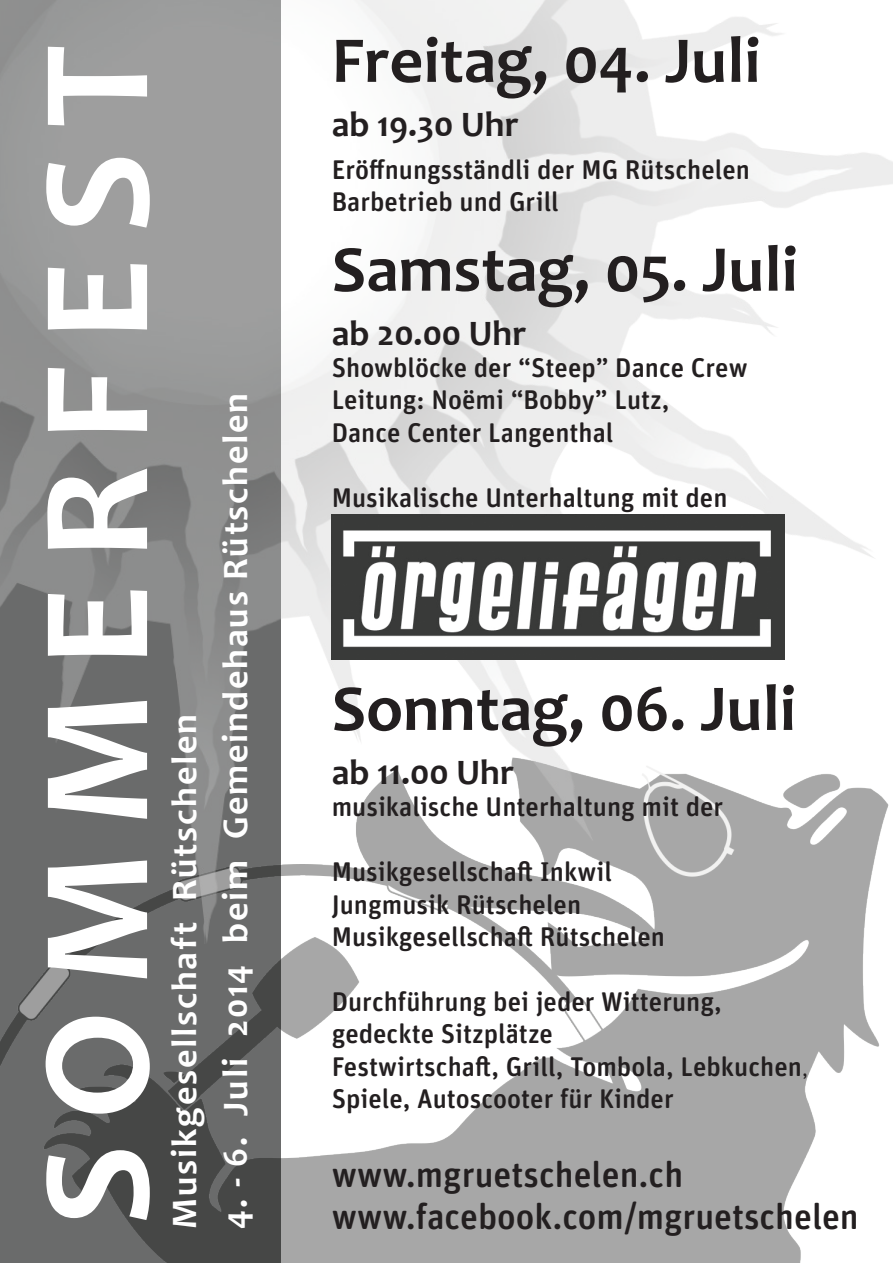
<style>
.page{position:relative;width:893px;height:1263px;background:#fff}
.page>*{position:absolute;margin:0;border:0;box-sizing:border-box;transform-origin:0 0}
.t1{font:700 156px "Candara";letter-spacing:.16em;color:#fff}
.t2{font:700 66px "Candara";color:#231f20}
.t3{font:700 36px "Candara";letter-spacing:.05em;color:#fff}
.t4{font:500 36px/42px "Unit Rounded Pro";color:#231f20}
.t5{font:700 36px "Candara";color:#231f20}
.t6{font:500 27px/32.4px "Unit Rounded Pro";color:#231f20}
.s1{font-weight:300}
</style>
<div class="page">
<img style="left:0;top:943px;width:879px;height:320px">
<img style="left:0;top:0;width:893px;height:943px">
<img style="left:332px;top:515px;width:452px;height:144px">
<h1 class="t1" style="left:-1px;top:1226px;width:1182px;rotate:-90deg">Sommerfest</h1>
<h3 class="t3" style="left:162px;top:1229px;width:516px;rotate:-90deg">Musikgesellschaft Rütschelen</h3>
<h3 class="t3" style="left:213px;top:1229px;width:838px;rotate:-90deg">4. - 6. Juli 2014 beim Gemeindehaus Rütschelen</h3>
<h2 class="t2" style="left:332px;top:19px;width:430px">Freitag, 04. Juli</h2>
<h3 class="t5" style="left:332px;top:102px;width:188px">ab 19.30 Uhr</h3>
<p class="t6" style="left:332px;top:152px;width:420px">Eröffnungsständli der MG Rütschelen<br>Barbetrieb und Grill</p>
<h2 class="t2" style="left:332px;top:228px;width:468px">Samstag, 05. Juli</h2>
<h3 class="t5" style="left:332px;top:310px;width:196px">ab 20.00 Uhr</h3>
<p class="t6" style="left:332px;top:350px;width:417px">Showblöcke der “Steep” Dance Crew<br>Leitung: Noëmi “Bobby” Lutz,<br>Dance Center Langenthal</p>
<p class="t6" style="left:332px;top:480px;width:397px">Musikalische Unterhaltung mit den</p>
<h2 class="t2" style="left:332px;top:667px;width:466px">Sonntag, 06. Juli</h2>
<h3 class="t5" style="left:332px;top:750px;width:184px">ab 11.00 Uhr</h3>
<p class="t6" style="left:332px;top:789px;width:393px">musikalische Unterhaltung mit der</p>
<p class="t6" style="left:332px;top:854px;width:335px">Musikgesellschaft Inkwil<br>Jungmusik Rütschelen<br>Musikgesellschaft Rütschelen</p>
<p class="t6" style="left:332px;top:984px;width:478px">Durchführung bei jeder Witterung, gedeckte Sitzplätze<br>Festwirtschaft, Grill, Tombola, Lebkuchen<span class="s1">, </span>Spiele, Autoscooter für Kinder</p>
<h3 class="t4" style="left:332px;top:1152px;width:529px">www.mgruetschelen.ch www.facebook.com/mgruetschelen</h3>
</div>
